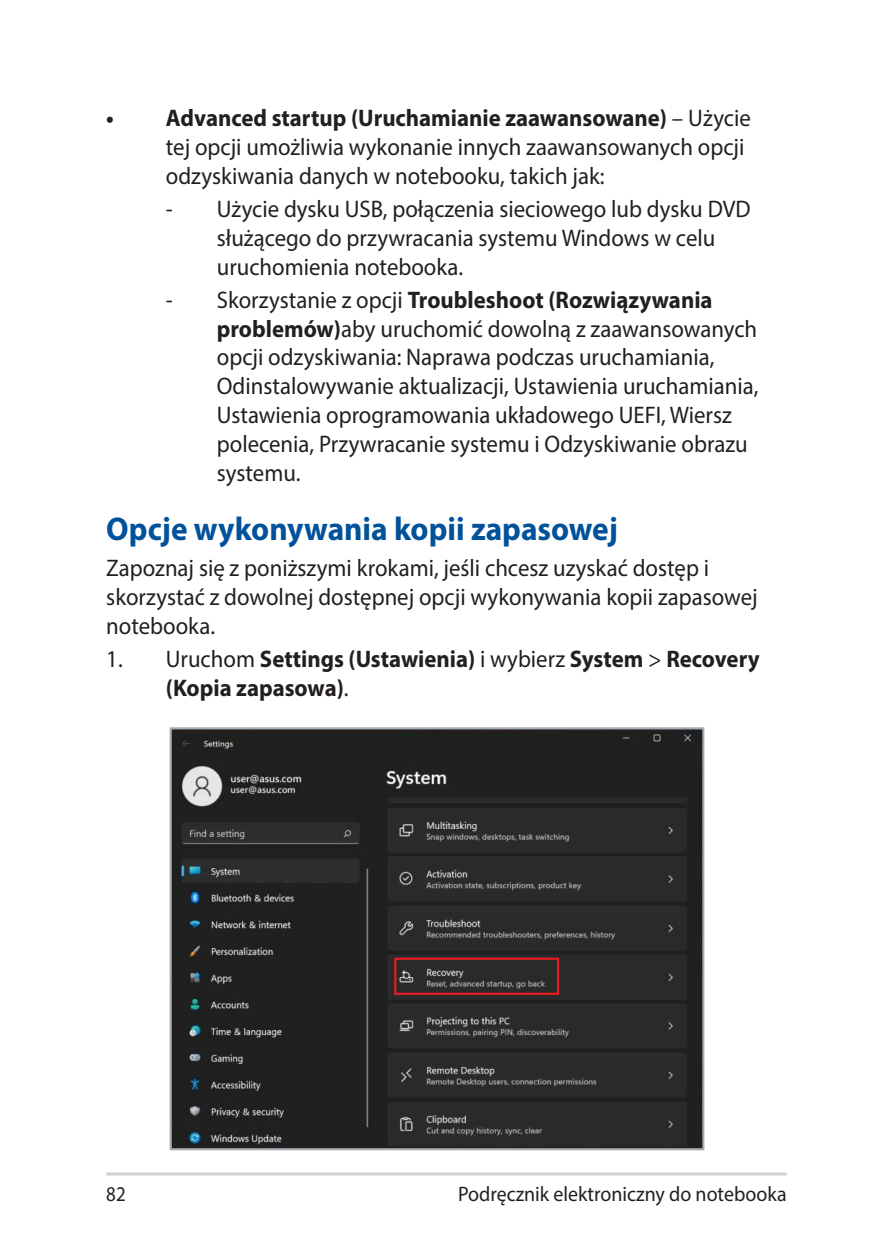
<style>
.page{position:relative;width:893px;height:1259px;background:#fff}
.page>*{position:absolute;margin:0;border:0;box-sizing:border-box;transform-origin:0 0}
.t1{font:700 33px "Myriad Pro";color:#01529a;scale:.95 1}
.t2{font:24px/28.8px "Myriad Pro";color:#231f20;scale:.95 1}
.t3{font:700 24px/28.8px "Myriad Pro";color:#231f20;scale:.95 1}
.t4{font:21px "Myriad Pro";color:#231f20;scale:.95 1}
.t5{font:21px "Myriad Pro";color:#231f20;scale:.9 1}
.s1{font-weight:700}
.s2{font-weight:400}
</style>
<div class="page">
<hr style="left:106px;top:1172px;width:681px;height:3px;background:#d1d2d4">
<img style="left:173px;top:730px;width:528px;height:417px">
<div style="left:170px;top:727px;width:534px;height:423px;border:2px solid #a8a9ad"></div>
<div style="left:394px;top:957px;width:165px;height:38px;border:2px solid #ee1d23"></div>
<p class="t2" style="left:166px;top:105px;width:617px;text-indent:-60px"><span class="s1">• Advanced startup (Uruchamianie zaawansowane)</span> – Użycie tej opcji umożliwia wykonanie innych zaawansowanych opcji odzyskiwania danych w notebooku, takich jak:</p>
<p class="t2" style="left:217px;top:195px;width:563px;text-indent:-51px">- Użycie dysku USB, połączenia sieciowego lub dysku DVD służącego do przywracania systemu Windows w celu uruchomienia notebooka.</p>
<p class="t2" style="left:217px;top:286px;width:572px;text-indent:-51px">- Skorzystanie z opcji <span class="s1">Troubleshoot (Rozwiązywania problemów)</span>aby uruchomić dowolną z zaawansowanych opcji odzyskiwania: Naprawa podczas uruchamiania, Odinstalowywanie aktualizacji, Ustawienia uruchamiania, Ustawienia oprogramowania układowego UEFI, Wiersz polecenia, Przywracanie systemu i Odzyskiwanie obrazu systemu.</p>
<h1 class="t1" style="left:106px;top:512px;width:540px">Opcje wykonywania kopii zapasowej</h1>
<p class="t2" style="left:106px;top:554px;width:687px">Zapoznaj się z poniższymi krokami, jeśli chcesz uzyskać dostęp i skorzystać z dowolnej dostępnej opcji wykonywania kopii zapasowej notebooka.</p>
<p class="t3" style="left:166px;top:645px;width:627px;text-indent:-60px"><span class="s2">1. Uruchom</span> Settings (Ustawienia) <span class="s2">i wybierz</span> System <span class="s2">&gt;</span> Recovery (Kopia zapasowa)<span class="s2">.</span></p>
<p class="t5" style="left:106px;top:1183px;width:23px">82</p>
<p class="t4" style="left:458px;top:1185px;width:347px">Podręcznik elektroniczny do notebooka</p>
</div>
